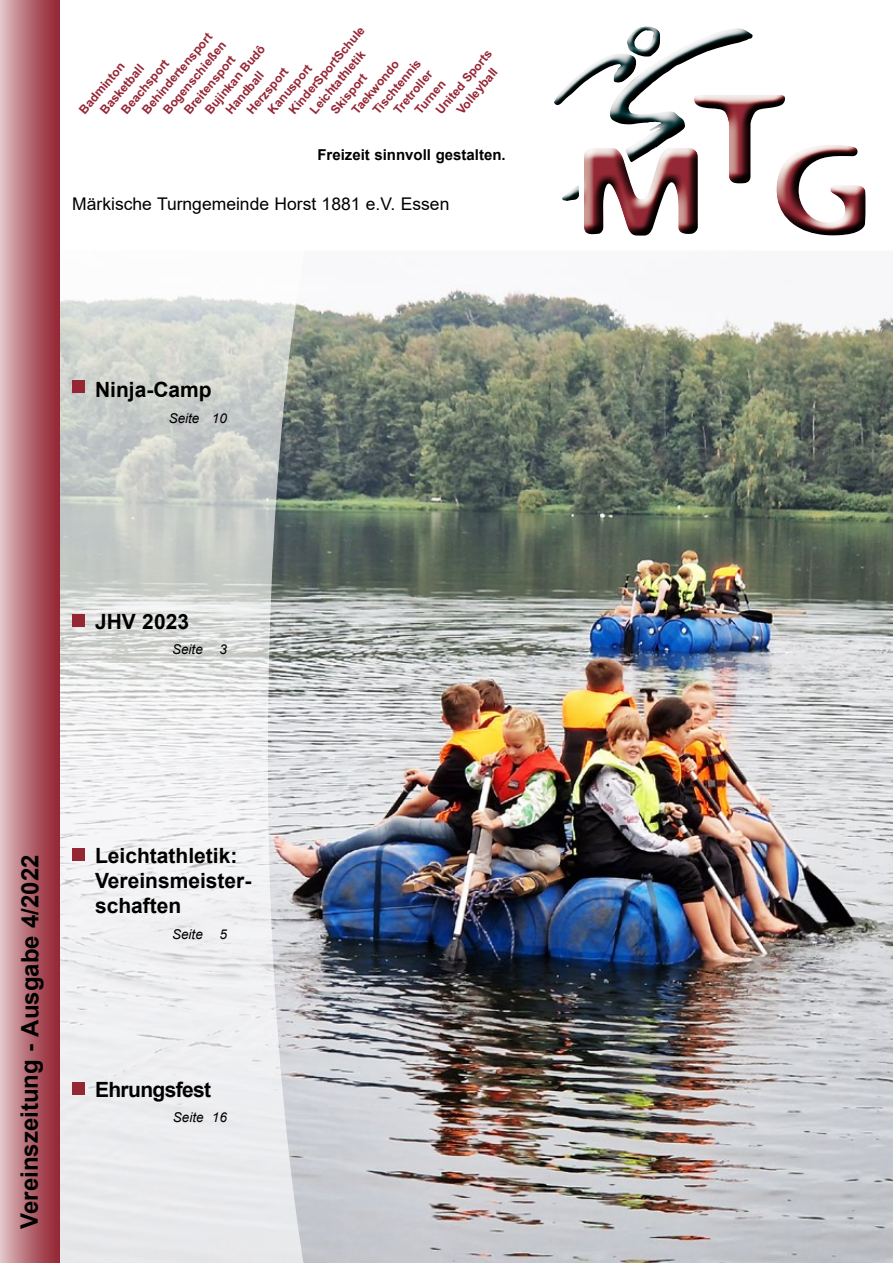
<style>
.page{position:relative;width:893px;height:1263px;background:#fff}
.page>*{position:absolute;margin:0;border:0;box-sizing:border-box;transform-origin:0 0}
.t1{font:700 24px "Arial";color:#000}
.t2{font:700 21px/25.2px "Arial";color:#000}
.t3{font:700 21px "Arial";letter-spacing:-.03em;color:#000}
.t4{font:17.55px "Arial";color:#000}
.t5{font:700 15px "Arial";color:#000}
.t6{font:italic 13.5px "Arial";color:#000}
.t7{font:700 12.15px/16px "Arial";color:#952635;text-align:center}
</style>
<div class="page">
<img style="left:60px;top:295px;width:208px;height:968px">
<img style="left:268px;top:285px;width:625px;height:978px">
<div style="left:72px;top:381px;width:13px;height:12px;background:#952735"></div>
<div style="left:72px;top:1082px;width:13px;height:13px;background:#952735"></div>
<div style="left:72px;top:848px;width:13px;height:13px;background:#952735"></div>
<div style="left:72px;top:614px;width:13px;height:13px;background:#952735"></div>
<div style="left:546px;top:24px;width:330px;height:215px;background:#000;opacity:.75"></div>
<div style="left:0;top:0;width:60px;height:1263px;background:linear-gradient(to right,#e0c0c3,#901e2c)"></div>
<p class="t7" style="left:285px;top:107px;width:112px;rotate:-50deg">KinderSportSchule<br>Leichtathletik</p>
<p class="t7" style="left:138px;top:107px;width:103px;rotate:-50deg">Behindertensport</p>
<p class="t7" style="left:159px;top:107px;width:92px;rotate:-50deg">Bogenschießen</p>
<p class="t7" style="left:201px;top:107px;width:88px;rotate:-50deg">Bujinkan Budô</p>
<p class="t7" style="left:420px;top:97px;width:81px;text-align:left;text-indent:-13px;rotate:-50deg">Turnen<br>United Sports</p>
<p class="t7" style="left:180px;top:107px;width:74px;rotate:-50deg">Breitensport</p>
<p class="t7" style="left:117px;top:107px;width:69px;rotate:-50deg">Beachsport</p>
<p class="t7" style="left:369px;top:107px;width:69px;rotate:-50deg">Tischtennis</p>
<p class="t7" style="left:348px;top:107px;width:68px;rotate:-50deg">Taekwondo</p>
<p class="t7" style="left:75px;top:107px;width:65px;rotate:-50deg">Badminton</p>
<p class="t7" style="left:264px;top:107px;width:62px;rotate:-50deg">Kanusport</p>
<p class="t7" style="left:96px;top:107px;width:62px;rotate:-50deg">Basketball</p>
<p class="t7" style="left:243px;top:107px;width:58px;rotate:-50deg">Herzsport</p>
<p class="t7" style="left:327px;top:107px;width:50px;rotate:-50deg">Skisport</p>
<p class="t7" style="left:453px;top:107px;width:58px;rotate:-50deg">Volleyball</p>
<p class="t7" style="left:222px;top:107px;width:53px;rotate:-50deg">Handball</p>
<p class="t7" style="left:390px;top:107px;width:54px;rotate:-50deg">Tretroller</p>
<p class="t5" style="left:317px;top:144px;width:190px">Freizeit sinnvoll gestalten.</p>
<h3 class="t4" style="left:72px;top:192px;width:379px">Märkische Turngemeinde Horst 1881 e.V. Essen</h3>
<h2 class="t2" style="left:95px;top:378px;width:118px">Ninja-Camp</h2>
<p class="t6" style="left:169px;top:409px;width:60px">Seite 10</p>
<h2 class="t2" style="left:95px;top:609px;width:95px">JHV 2023</h2>
<p class="t6" style="left:172px;top:641px;width:56px">Seite 3</p>
<h1 class="t1" style="left:13px;top:1229px;width:376px;rotate:-90deg">Vereinszeitung - Ausgabe 4/2022</h1>
<h2 class="t2" style="left:95px;top:843px;width:158px">Leichtathletik:<br>Vereinsmeister&shy;schaften</h2>
<p class="t6" style="left:172px;top:925px;width:56px">Seite 5</p>
<h2 class="t3" style="left:95px;top:1075px;width:118px">Ehrungsfest</h2>
<p class="t6" style="left:173px;top:1109px;width:56px">Seite 16</p>
</div>
